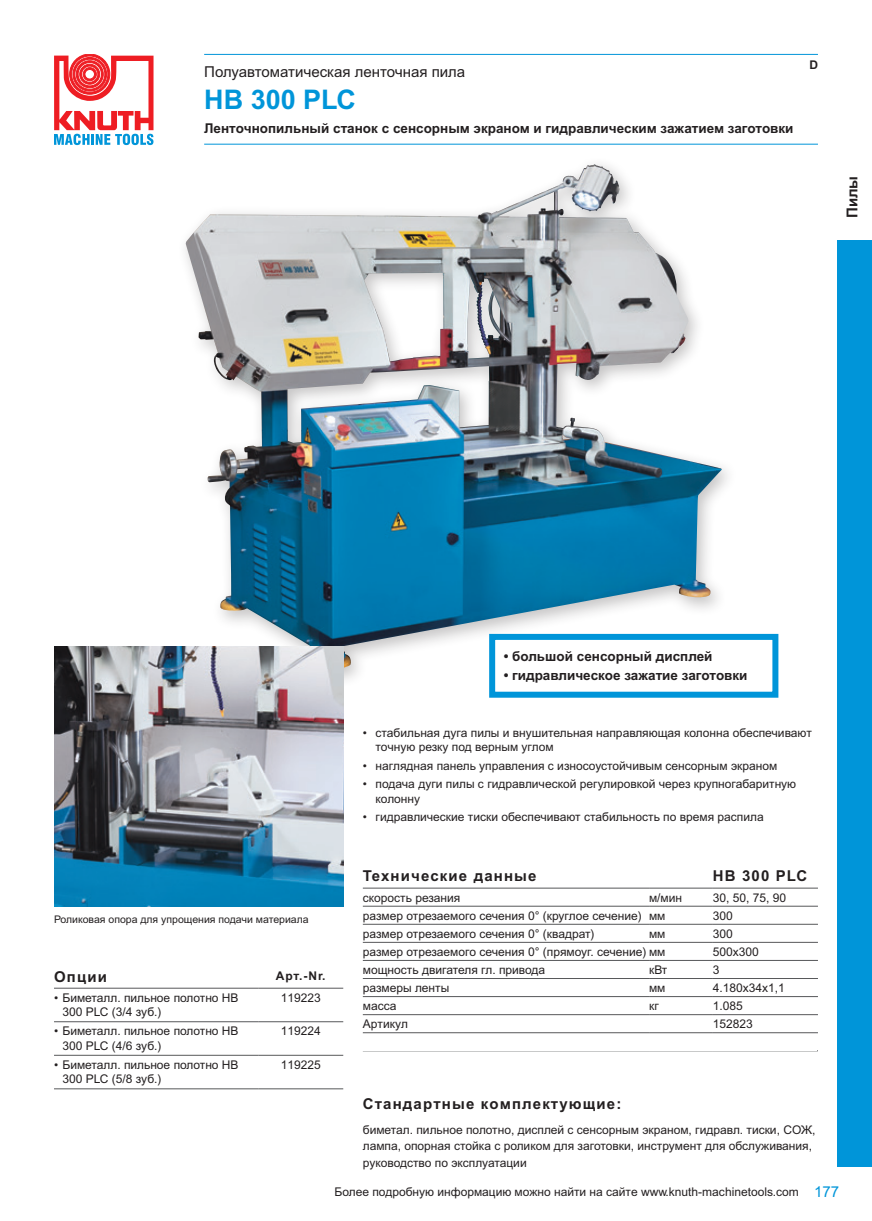
<style>
.page{position:relative;width:872px;height:1221px;background:#fff}
.page>*{position:absolute;margin:0;border:0;box-sizing:border-box;transform-origin:0 0}
.Headline_2{font:700 27px "Arial MT Pro";color:#0095d9}
.Grundtext_Headline_1{font:700 15px "Arial MT Pro Cyr";letter-spacing:.075em;color:#231f20}
.Headline_1_CYR{font:15px "Arial MT Pro Cyr";color:#231f20}
.Stoerer{font:700 15px "Arial MT Pro Cyr";color:#231f20}
.t1{font:15px "Arial MT Pro";color:#0095d9}
.Headline_3_CYR{font:700 13.5px "Arial MT Pro Cyr";color:#231f20}
.Stoerer_CYR{font:700 13.5px "Arial MT Pro Cyr";color:#231f20}
.Grundtext_Bullets_ZA{font:12px/14.4px "Arial MT Pro Cyr";color:#231f20}
.Technische_Daten_8pt{font:12px "Arial MT Pro Cyr";color:#231f20}
.Grundtext_CYR{font:12px/16.5px "Arial MT Pro Cyr";color:#231f20}
.Optionen_Bullets_CYR{font:12px/14.4px "Arial MT Pro Cyr";color:#231f20}
.Grundtext_CYR_rechts{font:12px "Arial MT Pro Cyr";color:#231f20}
.Grundtext_CYR_zentri{font:12px "Arial MT Pro Cyr";color:#231f20}
.Grundtext_Headline_8{font:700 12px "Arial MT Pro Cyr";color:#231f20}
.Standard_zentriert{font:700 12px "Arial MT Pro";color:#231f20}
.Bildunterschriften_7{font:10.5px "Arial MT Pro Cyr";color:#231f20}
</style>
<div class="page">
<div style="left:838px;top:54px;width:34px;height:1112px;background:#0095d9"></div>
<svg style="left:54px;top:54px;width:99px;height:91px"></svg>
<hr style="left:204px;top:54px;width:614px;height:1px;background:#0095d9">
<hr style="left:204px;top:144px;width:614px;height:1px;background:#0095d9">
<img style="left:185px;top:164px;width:525px;height:505px">
<div style="left:489px;top:634px;width:289px;height:63px;background:#fff;border:6px solid #0095d9"></div>
<img style="left:54px;top:646px;width:289px;height:260px">
<div style="left:838px;top:54px;width:34px;height:185px;background:#fff"></div>
<hr style="left:363px;top:887px;width:286px;height:1px;background:#57585a">
<hr style="left:649px;top:887px;width:64px;height:1px;background:#57585a">
<hr style="left:713px;top:887px;width:105px;height:1px;background:#57585a">
<hr style="left:363px;top:905px;width:286px;height:1px;background:#57585a">
<hr style="left:649px;top:905px;width:64px;height:1px;background:#57585a">
<hr style="left:713px;top:905px;width:105px;height:1px;background:#57585a">
<hr style="left:363px;top:923px;width:286px;height:1px;background:#57585a">
<hr style="left:649px;top:923px;width:64px;height:1px;background:#57585a">
<hr style="left:713px;top:923px;width:105px;height:1px;background:#57585a">
<hr style="left:363px;top:941px;width:286px;height:1px;background:#57585a">
<hr style="left:649px;top:941px;width:64px;height:1px;background:#57585a">
<hr style="left:713px;top:941px;width:105px;height:1px;background:#57585a">
<hr style="left:363px;top:960px;width:286px;height:1px;background:#57585a">
<hr style="left:649px;top:960px;width:64px;height:1px;background:#57585a">
<hr style="left:713px;top:960px;width:105px;height:1px;background:#57585a">
<hr style="left:363px;top:978px;width:286px;height:1px;background:#57585a">
<hr style="left:649px;top:978px;width:64px;height:1px;background:#57585a">
<hr style="left:713px;top:978px;width:105px;height:1px;background:#57585a">
<hr style="left:363px;top:996px;width:286px;height:1px;background:#57585a">
<hr style="left:649px;top:996px;width:64px;height:1px;background:#57585a">
<hr style="left:713px;top:996px;width:105px;height:1px;background:#57585a">
<hr style="left:363px;top:1014px;width:286px;height:1px;background:#57585a">
<hr style="left:649px;top:1014px;width:64px;height:1px;background:#57585a">
<hr style="left:713px;top:1014px;width:105px;height:1px;background:#57585a">
<hr style="left:363px;top:1032px;width:286px;height:1px;background:#57585a">
<hr style="left:649px;top:1032px;width:64px;height:1px;background:#57585a">
<hr style="left:713px;top:1032px;width:105px;height:1px;background:#57585a">
<hr style="left:363px;top:1050px;width:286px;height:1px;background:#57585a">
<hr style="left:649px;top:1050px;width:64px;height:1px;background:#57585a">
<hr style="left:713px;top:1050px;width:105px;height:1px;background:#57585a">
<hr style="left:54px;top:987px;width:204px;height:1px;background:#57585a">
<hr style="left:258px;top:987px;width:85px;height:1px;background:#57585a">
<hr style="left:54px;top:1021px;width:204px;height:1px;background:#57585a">
<hr style="left:258px;top:1021px;width:85px;height:1px;background:#57585a">
<hr style="left:54px;top:1054px;width:204px;height:1px;background:#57585a">
<hr style="left:258px;top:1054px;width:85px;height:1px;background:#57585a">
<hr style="left:54px;top:1088px;width:204px;height:1px;background:#57585a">
<hr style="left:258px;top:1088px;width:85px;height:1px;background:#57585a">
<p class="Headline_1_CYR" style="left:204px;top:63px;width:262px">Полуавтоматическая ленточная пила</p>
<p class="Headline_2" style="left:204px;top:84px;width:153px">HB 300 PLC</p>
<p class="Headline_3_CYR" style="left:204px;top:120px;width:591px">Ленточнопильный станок с сенсорным экраном и гидравлическим зажатием заготовки</p>
<p class="Standard_zentriert" style="left:809px;top:58px;width:10px">D</p>
<p class="Stoerer" style="left:843px;top:218px;width:44px;rotate:-90deg">Пилы</p>
<p class="Stoerer_CYR" style="left:503px;top:648px;width:210px">• большой сенсорный дисплей</p>
<p class="Stoerer_CYR" style="left:503px;top:667px;width:245px">• гидравлическое зажатие заготовки</p>
<p class="Grundtext_Bullets_ZA" style="left:375px;top:725px;width:438px;text-indent:-13px">• стабильная дуга пилы и внушительная направляющая колонна обеспечивают точную резку под верным углом</p>
<p class="Grundtext_Bullets_ZA" style="left:363px;top:758px;width:416px">• наглядная панель управления с износоустойчивым сенсорным экраном</p>
<p class="Grundtext_Bullets_ZA" style="left:375px;top:777px;width:422px;text-indent:-13px">• подача дуги пилы с гидравлической регулировкой через крупногабаритную колонну</p>
<p class="Grundtext_Bullets_ZA" style="left:363px;top:810px;width:402px">• гидравлические тиски обеспечивают стабильность по время распила</p>
<p class="Bildunterschriften_7" style="left:54px;top:913px;width:256px">Роликовая опора для упрощения подачи материала</p>
<p class="Grundtext_Headline_1" style="left:54px;top:967px;width:54px">Oпции</p>
<p class="Grundtext_Headline_8" style="left:276px;top:969px;width:51px">Apт.-Nr.</p>
<p class="Optionen_Bullets_CYR" style="left:63px;top:990px;width:178px;text-indent:-9px">• Биметалл. пильное полотно HB<br>300 PLC (3/4 зуб.)</p>
<p class="Grundtext_CYR_zentri" style="left:281px;top:990px;width:42px">119223</p>
<p class="Optionen_Bullets_CYR" style="left:63px;top:1024px;width:178px;text-indent:-9px">• Биметалл. пильное полотно HB<br>300 PLC (4/6 зуб.)</p>
<p class="Grundtext_CYR_zentri" style="left:281px;top:1023px;width:42px">119224</p>
<p class="Optionen_Bullets_CYR" style="left:63px;top:1057px;width:178px;text-indent:-9px">• Биметалл. пильное полотно HB<br>300 PLC (5/8 зуб.)</p>
<p class="Grundtext_CYR_zentri" style="left:281px;top:1057px;width:42px">119225</p>
<p class="Grundtext_Headline_1" style="left:363px;top:867px;width:175px">Teхничecкиe дaнныe</p>
<p class="Grundtext_Headline_1" style="left:713px;top:867px;width:96px">HB 300 PLC</p>
<p class="Technische_Daten_8pt" style="left:363px;top:890px;width:99px">скорость резания</p>
<p class="Technische_Daten_8pt" style="left:649px;top:890px;width:35px">м/мин</p>
<p class="Technische_Daten_8pt" style="left:713px;top:890px;width:75px">30, 50, 75, 90</p>
<p class="Technische_Daten_8pt" style="left:363px;top:908px;width:280px">размер отрезаемого сечения 0° (круглое сечение)</p>
<p class="Technische_Daten_8pt" style="left:649px;top:908px;width:18px">мм</p>
<p class="Technische_Daten_8pt" style="left:713px;top:908px;width:22px">300</p>
<p class="Technische_Daten_8pt" style="left:363px;top:926px;width:233px">размер отрезаемого сечения 0° (квадрат)</p>
<p class="Technische_Daten_8pt" style="left:649px;top:926px;width:18px">мм</p>
<p class="Technische_Daten_8pt" style="left:713px;top:926px;width:22px">300</p>
<p class="Technische_Daten_8pt" style="left:363px;top:944px;width:304px">размер отрезаемого сечения 0° (прямоуг. сечение) мм</p>
<p class="Technische_Daten_8pt" style="left:713px;top:944px;width:48px">500x300</p>
<p class="Technische_Daten_8pt" style="left:363px;top:962px;width:184px">мощность двигателя гл. привода</p>
<p class="Technische_Daten_8pt" style="left:649px;top:962px;width:20px">кВт</p>
<p class="Technische_Daten_8pt" style="left:713px;top:962px;width:8px">3</p>
<p class="Technische_Daten_8pt" style="left:363px;top:980px;width:88px">размеры ленты</p>
<p class="Technische_Daten_8pt" style="left:649px;top:980px;width:18px">мм</p>
<p class="Technische_Daten_8pt" style="left:713px;top:980px;width:74px">4.180x34x1,1</p>
<p class="Technische_Daten_8pt" style="left:363px;top:998px;width:35px">масса</p>
<p class="Technische_Daten_8pt" style="left:649px;top:998px;width:11px">кг</p>
<p class="Technische_Daten_8pt" style="left:713px;top:998px;width:32px">1.085</p>
<p class="Technische_Daten_8pt" style="left:363px;top:1016px;width:47px">Apтикyл</p>
<p class="Technische_Daten_8pt" style="left:713px;top:1016px;width:42px">152823</p>
<p class="Grundtext_Headline_1" style="left:363px;top:1094px;width:260px">Cтaндapтныe кoмплeктyющиe:</p>
<p class="Grundtext_CYR" style="left:363px;top:1121px;width:454px">биметал. пильное полотно, дисплей с сенсорным экраном, гидравл. тиски, СОЖ, лампа, опорная стойка с роликом для заготовки, инструмент для обслуживания, руководство по эксплуатации</p>
<p class="Grundtext_CYR_rechts" style="left:335px;top:1184px;width:466px">Более подробную информацию можно найти на сайте www.knuth-machinetools.com</p>
<p class="t1" style="left:814px;top:1182px;width:27px">177</p>
</div>
